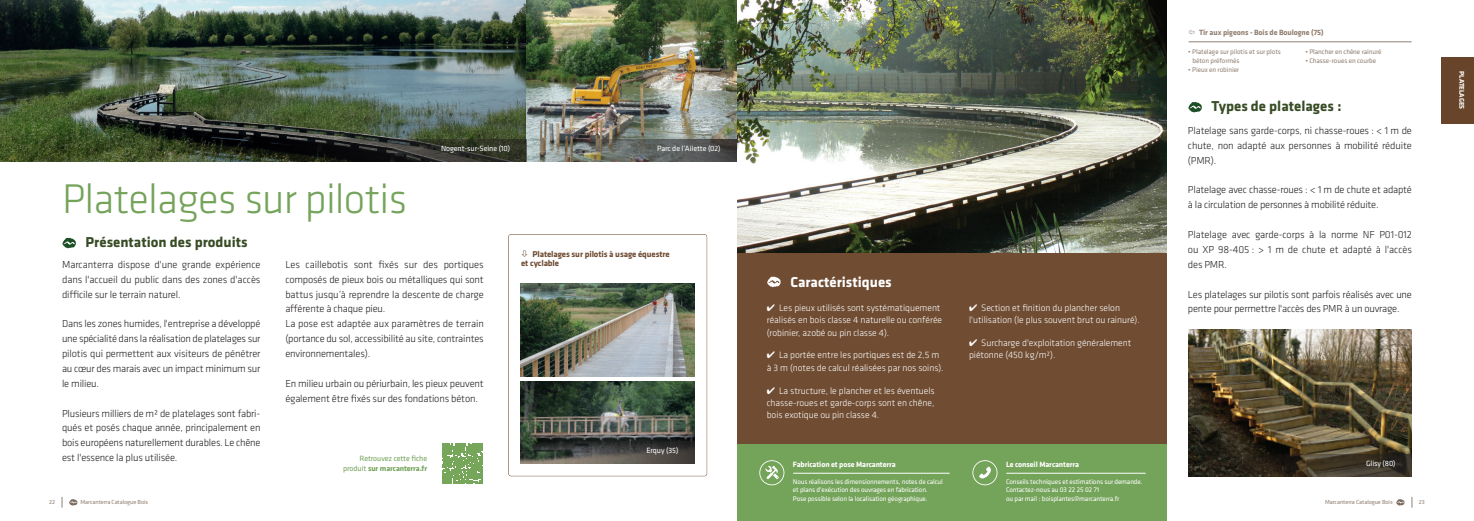
<style>
.page{position:relative;width:1474px;height:521px;background:#fff}
.page>*{position:absolute;margin:0;border:0;box-sizing:border-box;transform-origin:0 0}
.t1{font:300 42.96px "Klavika";letter-spacing:-.02em;color:#74a35a}
.t2{font:700 14.88px "Klavika";color:#384c26}
.t3{font:700 14.88px "Klavika";color:#fff}
.t4{font:300 10.5px/14.9px "Klavika";letter-spacing:-.015em;color:#231f20;text-align:justify}
.t5{font:300 9.62px/12.2px "Klavika";letter-spacing:-.005em;color:#fff}
.t6{font:700 8.75px/9.6px "Klavika";letter-spacing:-.01em;color:#6f4c32}
.t7{font:7.88px "Klavika";letter-spacing:-.01em;color:#fff}
.t8{font:700 7.88px "Klavika";letter-spacing:-.01em;color:#fff}
.t9{font:7.88px/9.6px "Klavika";letter-spacing:-.01em;color:#74a35a;text-align:right}
.t10{font:700 7.88px "Klavika";letter-spacing:-.01em;color:#927f71}
.t11{font:7px/8.8px "Klavika";letter-spacing:-.015em;color:#fff}
.t12{font:7px/8.8px "Klavika";letter-spacing:-.01em;color:#927f71}
.t13{font:700 7px "Klavika";letter-spacing:-.02em;color:#fff}
.t14{font:6.12px "Klavika";letter-spacing:-.01em;color:#927f71}
.s1{font-weight:700}
</style>
<div class="page">
<img style="left:1188px;top:329px;width:223px;height:147px">
<img style="left:737px;top:0;width:429px;height:254px">
<img style="left:0;top:0;width:526px;height:161px">
<img style="left:526px;top:0;width:211px;height:161px">
<svg style="left:69px;top:499px;width:8px;height:7px"></svg>
<svg style="left:62px;top:238px;width:14px;height:10px"></svg>
<div style="left:737px;top:254px;width:429px;height:196px;background:#6f4c32"></div>
<div style="left:737px;top:445px;width:429px;height:76px;background:#74a35a"></div>
<svg style="left:767px;top:276px;width:13px;height:11px"></svg>
<svg style="left:442px;top:443px;width:40px;height:40px;background:#82ae69"></svg>
<hr style="left:1188px;top:42px;width:223px;height:1px;background:#927f71">
<hr style="left:793px;top:473px;width:156px;height:1px;background:#fff">
<svg style="left:759px;top:460px;width:25px;height:25px"></svg>
<hr style="left:1006px;top:473px;width:139px;height:1px;background:#fff">
<svg style="left:972px;top:460px;width:25px;height:25px"></svg>
<svg style="left:1396px;top:499px;width:8px;height:7px"></svg>
<svg style="left:1188px;top:102px;width:13px;height:10px"></svg>
<div style="left:508px;top:234px;width:199px;height:242px;border:1px solid #6f4c32;border-radius:3px"></div>
<img style="left:520px;top:283px;width:174px;height:94px">
<svg style="left:253px;top:139px;width:273px;height:22px;background:#252721"></svg>
<svg style="left:530px;top:139px;width:207px;height:22px;background:#696c67"></svg>
<img style="left:520px;top:381px;width:174px;height:83px">
<svg style="left:1205px;top:454px;width:206px;height:22px;background:#332c21"></svg>
<svg style="left:522px;top:441px;width:172px;height:22px;background:#454540"></svg>
<div style="left:1441px;top:57px;width:32px;height:66px;background:#68452a"></div>
<h1 class="t1" style="left:62px;top:185px;width:347px">Platelages sur pilotis</h1>
<p class="t7" style="left:441px;top:146px;width:71px">Nogent-sur-Seine (10)</p>
<p class="t7" style="left:657px;top:146px;width:65px">Parc de l’Ailette (02)</p>
<h2 class="t2" style="left:86px;top:237px;width:163px">Présentation des produits</h2>
<p class="t4" style="left:62px;top:258px;width:200px">Marcanterra dispose d'une grande expérience dans l'accueil du public dans des zones d'accès difficile sur le terrain naturel.</p>
<p class="t4" style="left:62px;top:317px;width:200px">Dans les zones humides, l'entreprise a développé une spécialité dans la réalisation de platelages sur pilotis qui permettent aux visiteurs de pénétrer au cœur des marais avec un impact minimum sur le milieu.</p>
<p class="t4" style="left:62px;top:407px;width:200px">Plusieurs milliers de m² de platelages sont fabri&shy;qués et posés chaque année, principalement en bois européens naturellement durables. Le chêne est l'essence la plus utilisée.</p>
<p class="t14" style="left:49px;top:500px;width:7px">22</p>
<p class="t14" style="left:80px;top:500px;width:69px">Marcanterra Catalogue Bois</p>
<p class="t4" style="left:285px;top:258px;width:200px;text-align:left">Les caillebotis sont fixés sur des portiques composés de pieux bois ou métalliques qui sont battus jusqu’à reprendre la descente de charge afférente à chaque pieu.<br>La pose est adaptée aux paramètres de terrain (portance du sol, accessibilité au site, contraintes environnementales).</p>
<p class="t4" style="left:285px;top:377px;width:200px">En milieu urbain ou périurbain, les pieux peuvent également être fixés sur des fondations béton.</p>
<p class="t6" style="left:521px;top:250px;width:150px;text-indent:11px">Platelages sur pilotis à usage équestre et cyclable</p>
<h2 class="t3" style="left:790px;top:277px;width:103px">Caractéristiques</h2>
<p class="t5" style="left:766px;top:303px;width:177px">✔ Les pieux utilisés sont systématiquement réalisés en bois classe 4 naturelle ou conférée (robinier, azobé ou pin classe 4).</p>
<p class="t5" style="left:766px;top:350px;width:178px">✔ La portée entre les portiques est de 2,5 m à 3 m (notes de calcul réalisées par nos soins).</p>
<p class="t5" style="left:766px;top:385px;width:169px;text-align:justify">✔ La structure, le plancher et les éventuels chasse-roues et garde-corps sont en chêne, bois exotique ou pin classe 4.</p>
<p class="t7" style="left:646px;top:448px;width:34px">Erquy (35)</p>
<p class="t9" style="left:343px;top:455px;width:85px">Retrouvez cette fiche produit <span class="s1">sur marcanterra.fr</span></p>
<p class="t8" style="left:793px;top:461px;width:104px">Fabrication et pose Marcanterra</p>
<p class="t11" style="left:793px;top:478px;width:151px">Nous réalisons les dimensionnements, notes de calcul et plans d'exécution des ouvrages en fabrication.<br>Pose possible selon la localisation géographique.</p>
<p class="t5" style="left:969px;top:303px;width:172px">✔ Section et finition du plancher selon l'utilisation (le plus souvent brut ou rainuré).</p>
<p class="t5" style="left:969px;top:338px;width:164px">✔ Surcharge d'exploitation généralement piétonne (450 kg/m²).</p>
<p class="t8" style="left:1006px;top:461px;width:74px">Le conseil Marcanterra</p>
<p class="t11" style="left:1006px;top:478px;width:138px">Conseils techniques et estimations sur demande.<br>Contactez-nous au 03 22 25 02 71<br>ou par mail : boisplantes@marcanterra.fr</p>
<p class="t10" style="left:1199px;top:30px;width:126px">Tir aux pigeons - Bois de Boulogne (75)</p>
<p class="t12" style="left:1192px;top:48px;width:90px;text-indent:-4px">• Platelage sur pilotis et sur plots béton préformés</p>
<p class="t12" style="left:1188px;top:66px;width:52px">• Pieux en robinier</p>
<p class="t12" style="left:1305px;top:48px;width:78px">• Plancher en chêne rainuré</p>
<p class="t12" style="left:1305px;top:57px;width:72px">• Chasse-roues en courbe</p>
<h2 class="t2" style="left:1211px;top:101px;width:131px">Types de platelages :</h2>
<p class="t4" style="left:1187px;top:124px;width:225px">Platelage sans garde-corps, ni chasse-roues : &lt; 1 m de chute, non adapté aux personnes à mobilité réduite (PMR).</p>
<p class="t4" style="left:1187px;top:183px;width:225px">Platelage avec chasse-roues : &lt; 1 m de chute et adapté à la circulation de personnes à mobilité réduite.</p>
<p class="t4" style="left:1187px;top:228px;width:225px">Platelage avec garde-corps à la norme NF P01-012 ou XP 98-405 : &gt; 1 m de chute et adapté à l'accès des PMR.</p>
<p class="t4" style="left:1187px;top:288px;width:225px">Les platelages sur pilotis sont parfois réalisés avec une pente pour permettre l'accès des PMR à un ouvrage.</p>
<p class="t13" style="left:1464px;top:71px;width:39px;rotate:90deg">PLATELAGES</p>
<p class="t7" style="left:1365px;top:461px;width:31px">Glisy (80)</p>
<p class="t14" style="left:1324px;top:500px;width:69px">Marcanterra Catalogue Bois</p>
<p class="t14" style="left:1418px;top:500px;width:7px">23</p>
</div>
